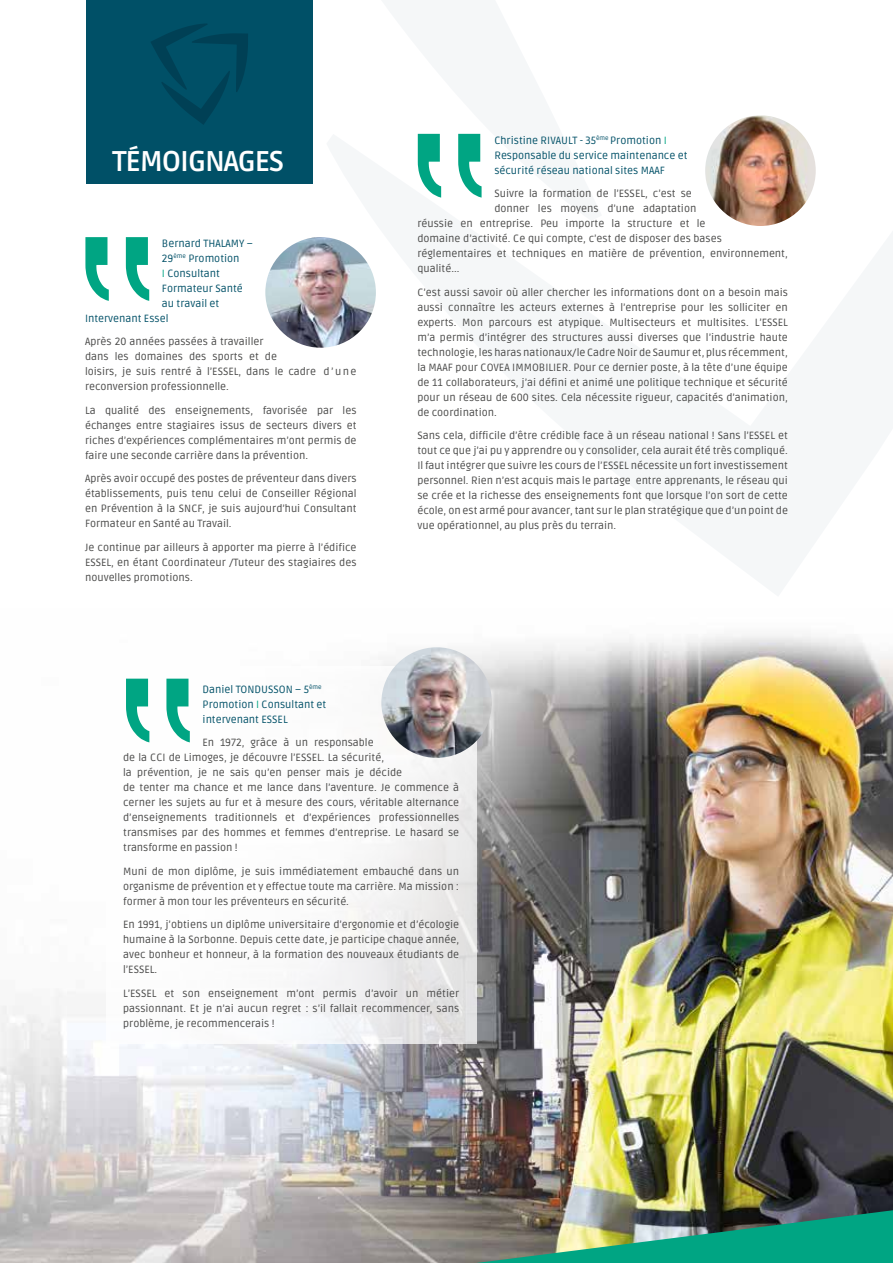
<style>
.page{position:relative;width:893px;height:1263px;background:#fff}
.page>*{position:absolute;margin:0;border:0;box-sizing:border-box;transform-origin:0 0}
.t1{font:700 28.5px "Ruda";letter-spacing:-.04em;color:#fff}
.t2{font:10.5px/15px "Ruda";color:#494948;text-align:justify}
.t3{font:10.5px/15px "Ruda";color:#005067}
.s1{color:#00a583}
</style>
<div class="page">
<img style="left:1px;top:635px;width:892px;height:628px">
<img style="left:0;top:624px;width:1px;height:639px">
<div style="left:86px;top:0;width:227px;height:183px;background:#005067"></div>
<svg style="left:151px;top:24px;width:97px;height:101px"></svg>
<img style="left:476px;top:1210px;width:417px;height:53px">
<div style="left:106px;top:666px;width:370px;height:378px;background:linear-gradient(to right,#fff,#ecebec)"></div>
<svg style="left:418px;top:134px;width:64px;height:64px"></svg>
<svg style="left:85px;top:237px;width:64px;height:64px"></svg>
<svg style="left:126px;top:679px;width:64px;height:63px"></svg>
<img style="left:265px;top:237px;width:111px;height:111px;border-radius:55px">
<img style="left:381px;top:647px;width:111px;height:111px;border-radius:55px">
<img style="left:705px;top:115px;width:111px;height:111px;border-radius:55px">
<h1 class="t1" style="left:113px;top:145px;width:173px">TÉMOIGNAGES</h1>
<p class="t3" style="left:494px;top:133px;width:195px">Christine RIVAULT - 35<sup>ème</sup> Promotion <span class="s1">I<br></span>Responsable du service maintenance et sécurité réseau national sites MAAF</p>
<p class="t2" style="left:494px;top:186px;width:199px">Suivre la formation de l’ESSEL, c’est se</p>
<p class="t2" style="left:494px;top:201px;width:204px">donner les moyens d’une adaptation</p>
<p class="t2" style="left:417px;top:216px;width:290px">réussie en entreprise. Peu importe la structure et le</p>
<p class="t2" style="left:417px;top:231px;width:306px">domaine d’activité. Ce qui compte, c’est de disposer des bases</p>
<p class="t2" style="left:417px;top:246px;width:372px">réglementaires et techniques en matière de prévention, environnement,</p>
<p class="t2" style="left:417px;top:261px;width:43px">qualité...</p>
<p class="t2" style="left:417px;top:285px;width:372px">C’est aussi savoir où aller chercher les informations dont on a besoin mais aussi connaître les acteurs externes à l’entreprise pour les solliciter en experts. Mon parcours est atypique. Multisecteurs et multisites. L’ESSEL m’a permis d’intégrer des structures aussi diverses que l’industrie haute technologie, les haras nationaux/le Cadre Noir de Saumur et, plus récemment, la MAAF pour COVEA IMMOBILIER. Pour ce dernier poste, à la tête d’une équipe de 11 collaborateurs, j’ai défini et animé une politique technique et sécurité pour un réseau de 600 sites. Cela nécessite rigueur, capacités d’animation, de coordination.</p>
<p class="t2" style="left:417px;top:428px;width:372px">Sans cela, difficile d’être crédible face à un réseau national ! Sans l’ESSEL et tout ce que j’ai pu y apprendre ou y consolider, cela aurait été très compliqué.<br>Il faut intégrer que suivre les cours de l’ESSEL nécessite un fort investissement personnel. Rien n’est acquis mais le partage entre apprenants, le réseau qui se crée et la richesse des enseignements font que lorsque l’on sort de cette école, on est armé pour avancer, tant sur le plan stratégique que d’un point de vue opérationnel, au plus près du terrain.</p>
<p class="t3" style="left:162px;top:236px;width:92px">Bernard THALAMY –</p>
<p class="t3" style="left:162px;top:251px;width:79px">29<sup>ème</sup> Promotion</p>
<p class="t3" style="left:162px;top:266px;width:60px"><span class="s1">I</span> Consultant</p>
<p class="t3" style="left:162px;top:281px;width:82px">Formateur Santé</p>
<p class="t3" style="left:162px;top:296px;width:59px">au travail et</p>
<p class="t3" style="left:85px;top:311px;width:85px">Intervenant Essel</p>
<p class="t2" style="left:85px;top:334px;width:273px;text-align:left">Après 20 années passées à travailler<br>dans les domaines des sports et de<br>loisirs, je suis rentré à l’ESSEL, dans le cadre d ’ u n e reconversion professionnelle.</p>
<p class="t2" style="left:85px;top:403px;width:273px">La qualité des enseignements, favorisée par les échanges entre stagiaires issus de secteurs divers et riches d’expériences complémentaires m’ont permis de faire une seconde carrière dans la prévention.</p>
<p class="t2" style="left:85px;top:471px;width:273px">Après avoir occupé des postes de préventeur dans divers établissements, puis tenu celui de Conseiller Régional en Prévention à la SNCF, je suis aujourd’hui Consultant Formateur en Santé au Travail.</p>
<p class="t2" style="left:85px;top:540px;width:273px">Je continue par ailleurs à apporter ma pierre à l’édifice ESSEL, en étant Coordinateur /Tuteur des stagiaires des nouvelles promotions.</p>
<p class="t3" style="left:203px;top:682px;width:125px">Daniel TONDUSSON – 5<sup>ème<br></sup>Promotion <span class="s1">I</span> Consultant et intervenant ESSEL</p>
<p class="t2" style="left:123px;top:735px;width:338px;text-align:left;text-indent:79px">En 1972, grâce à un responsable<br>de la CCI de Limoges, je découvre l’ESSEL. La sécurité,<br>la prévention, je ne sais qu’en penser mais je décide<br>de tenter ma chance et me lance dans l’aventure. Je commence à cerner les sujets au fur et à mesure des cours, véritable alternance d’enseignements traditionnels et d’expériences professionnelles transmises par des hommes et femmes d’entreprise. Le hasard se transforme en passion !</p>
<p class="t2" style="left:123px;top:864px;width:338px">Muni de mon diplôme, je suis immédiatement embauché dans un organisme de prévention et y effectue toute ma carrière. Ma mission : former à mon tour les préventeurs en sécurité.</p>
<p class="t2" style="left:123px;top:917px;width:338px">En 1991, j’obtiens un diplôme universitaire d’ergonomie et d’écologie humaine à la Sorbonne. Depuis cette date, je participe chaque année, avec bonheur et honneur, à la formation des nouveaux étudiants de l’ESSEL.</p>
<p class="t2" style="left:123px;top:986px;width:338px">L’ESSEL et son enseignement m’ont permis d’avoir un métier passionnant. Et je n’ai aucun regret : s’il fallait recommencer, sans problème, je recommencerais !</p>
</div>
